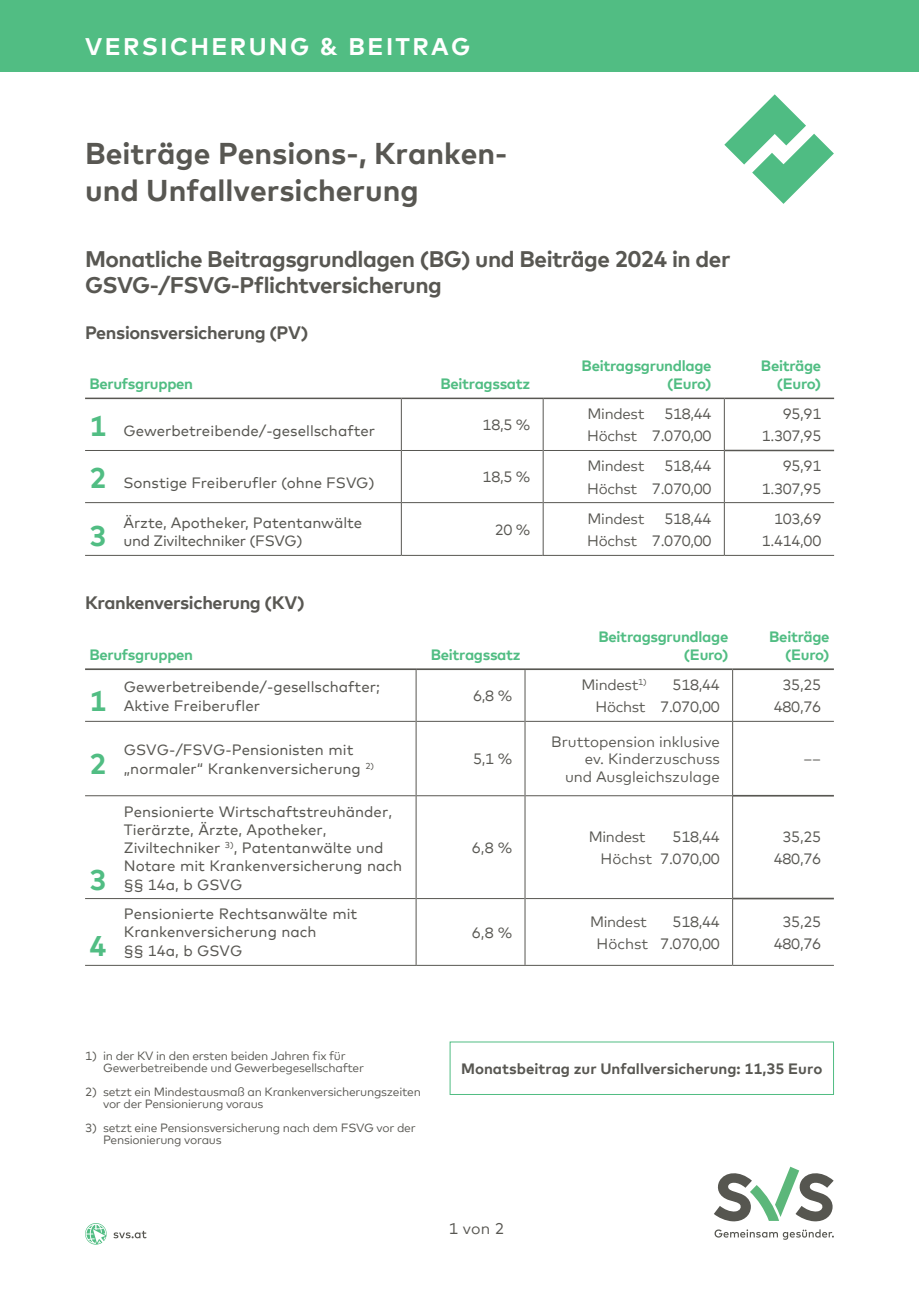
<style>
.page{position:relative;width:919px;height:1289px;background:#fff}
.page>*{position:absolute;margin:0;border:0;box-sizing:border-box;transform-origin:0 0}
.t1{font:700 30px/37.5px "Mark Offc Pro";color:#585752}
.t2{font:700 24px "Mark Offc Pro";letter-spacing:.1em;color:#fff}
.t3{font:700 22.5px/25.5px "Mark Offc Pro";letter-spacing:-.02em;color:#585752}
.t4{font:700 18px "Mark Offc Pro";letter-spacing:-.02em;color:#585752}
.t5{font:15.75px "Mark Offc Pro";color:#585752}
.t6{font:15px/18.9px "Mark Offc Pro";color:#585752}
.t7{font:15px/22.2px "Mark Offc Pro";letter-spacing:-.02em;color:#585752;text-align:right}
.t8{font:700 15px/18px "Mark Offc Pro";letter-spacing:-.02em;color:#51bd83;text-align:right}
.t9{font:15px/17.7px "Mark Offc Pro";color:#585752;text-align:right}
.t10{font:700 15px "Mark Offc Pro";color:#585752}
.t11{font:12px/12px "Mark Offc Pro";letter-spacing:-.02em;color:#585752}
.s1{font-weight:700;font-size:28.35px;color:#51bd83}
</style>
<div class="page">
<div style="left:0;top:0;width:918px;height:72px;background:#51bd83"></div>
<hr style="left:85px;top:450px;width:316px;height:1px;background:#585752">
<hr style="left:401px;top:450px;width:141px;height:1px;background:#585752">
<hr style="left:543px;top:450px;width:181px;height:1px;background:#585752">
<hr style="left:85px;top:502px;width:316px;height:1px;background:#585752">
<hr style="left:401px;top:502px;width:141px;height:1px;background:#585752">
<hr style="left:543px;top:502px;width:181px;height:1px;background:#585752">
<hr style="left:724px;top:502px;width:110px;height:1px;background:#585752">
<hr style="left:85px;top:555px;width:316px;height:1px;background:#585752">
<hr style="left:401px;top:555px;width:141px;height:1px;background:#585752">
<hr style="left:542px;top:555px;width:182px;height:1px;background:#585752">
<hr style="left:724px;top:555px;width:110px;height:1px;background:#585752">
<hr style="left:542px;top:399px;width:1px;height:51px;background:#585752">
<hr style="left:542px;top:450px;width:1px;height:52px;background:#585752">
<hr style="left:542px;top:502px;width:1px;height:53px;background:#585752">
<hr style="left:401px;top:399px;width:1px;height:51px;background:#585752">
<hr style="left:401px;top:450px;width:1px;height:52px;background:#585752">
<hr style="left:401px;top:502px;width:1px;height:53px;background:#585752">
<hr style="left:85px;top:397px;width:316px;height:2px;background:#585752">
<hr style="left:401px;top:397px;width:142px;height:2px;background:#585752">
<hr style="left:543px;top:397px;width:181px;height:2px;background:#585752">
<hr style="left:724px;top:397px;width:110px;height:2px;background:#585752">
<hr style="left:724px;top:450px;width:110px;height:1px;background:#585752">
<hr style="left:724px;top:399px;width:1px;height:51px;background:#585752">
<hr style="left:724px;top:450px;width:1px;height:52px;background:#585752">
<hr style="left:724px;top:502px;width:1px;height:53px;background:#585752">
<hr style="left:85px;top:721px;width:330px;height:1px;background:#585752">
<hr style="left:416px;top:721px;width:108px;height:1px;background:#585752">
<hr style="left:525px;top:721px;width:207px;height:1px;background:#585752">
<hr style="left:733px;top:721px;width:100px;height:1px;background:#585752">
<hr style="left:85px;top:795px;width:330px;height:1px;background:#585752">
<hr style="left:416px;top:795px;width:108px;height:1px;background:#585752">
<hr style="left:525px;top:795px;width:207px;height:1px;background:#585752">
<hr style="left:525px;top:898px;width:207px;height:1px;background:#585752">
<hr style="left:525px;top:964px;width:207px;height:1px;background:#585752">
<hr style="left:732px;top:964px;width:101px;height:1px;background:#585752">
<hr style="left:85px;top:898px;width:330px;height:1px;background:#585752">
<hr style="left:416px;top:898px;width:108px;height:1px;background:#585752">
<hr style="left:85px;top:964px;width:331px;height:1px;background:#585752">
<hr style="left:416px;top:964px;width:109px;height:1px;background:#585752">
<hr style="left:85px;top:668px;width:331px;height:2px;background:#585752">
<hr style="left:416px;top:668px;width:109px;height:2px;background:#585752">
<hr style="left:525px;top:668px;width:207px;height:2px;background:#585752">
<hr style="left:732px;top:668px;width:101px;height:2px;background:#585752">
<hr style="left:733px;top:795px;width:100px;height:1px;background:#585752">
<hr style="left:733px;top:897px;width:100px;height:2px;background:#585752">
<hr style="left:415px;top:670px;width:1px;height:51px;background:#585752">
<hr style="left:524px;top:670px;width:1px;height:51px;background:#585752">
<hr style="left:415px;top:721px;width:1px;height:74px;background:#585752">
<hr style="left:524px;top:721px;width:1px;height:74px;background:#585752">
<hr style="left:415px;top:795px;width:1px;height:103px;background:#585752">
<hr style="left:524px;top:795px;width:1px;height:103px;background:#585752">
<hr style="left:415px;top:898px;width:1px;height:66px;background:#585752">
<hr style="left:524px;top:898px;width:1px;height:66px;background:#585752">
<hr style="left:732px;top:670px;width:1px;height:51px;background:#585752">
<hr style="left:732px;top:721px;width:1px;height:74px;background:#585752">
<hr style="left:732px;top:795px;width:1px;height:103px;background:#585752">
<hr style="left:732px;top:898px;width:1px;height:66px;background:#585752">
<svg style="left:724px;top:94px;width:109px;height:110px"></svg>
<svg style="left:714px;top:1166px;width:119px;height:55px"></svg>
<svg style="left:714px;top:1229px;width:119px;height:10px"></svg>
<svg style="left:85px;top:1223px;width:22px;height:21px"></svg>
<svg style="left:113px;top:1230px;width:34px;height:8px"></svg>
<h2 class="t2" style="left:85px;top:29px;width:387px">VERSICHERUNG &amp; BEITRAG</h2>
<h1 class="t1" style="left:85px;top:132px;width:423px">Beiträge Pensions-, Kranken&shy;und Unfallversicherung</h1>
<h3 class="t3" style="left:85px;top:244px;width:647px">Monatliche Beitragsgrundlagen (BG) und Beiträge 2024 in der<br>GSVG-/FSVG-Pflichtversicherung</h3>
<p class="t4" style="left:85px;top:319px;width:225px">Pensionsversicherung (PV)</p>
<p class="t8" style="left:89px;top:374px;width:105px">Berufsgruppen</p>
<p class="t8" style="left:440px;top:374px;width:91px">Beitragssatz</p>
<p class="t6" style="left:89px;top:419px;width:287px"><span class="s1">1</span> Gewerbetreibende/-gesellschafter</p>
<p class="t7" style="left:482px;top:413px;width:49px">18,5 %</p>
<p class="t6" style="left:89px;top:472px;width:287px"><span class="s1">2</span> Sonstige Freiberufler (ohne FSVG)</p>
<p class="t7" style="left:482px;top:465px;width:49px">18,5 %</p>
<p class="t6" style="left:89px;top:513px;width:274px;line-height:18px;text-indent:34px">Ärzte, Apotheker, Patentanwälte<br><span class="s1">3</span> und Ziviltechniker (FSVG)</p>
<p class="t7" style="left:494px;top:517px;width:37px">20 %</p>
<p class="t4" style="left:85px;top:589px;width:221px">Krankenversicherung (KV)</p>
<p class="t8" style="left:89px;top:644px;width:105px">Berufsgruppen</p>
<p class="t8" style="left:430px;top:644px;width:91px">Beitragssatz</p>
<p class="t6" style="left:89px;top:675px;width:292px;text-indent:34px">Gewerbetreibende/-gesellschafter;<br><span class="s1">1</span> Aktive Freiberufler</p>
<p class="t7" style="left:473px;top:683px;width:41px">6,8 %</p>
<p class="t6" style="left:89px;top:739px;width:286px;text-indent:35px">GSVG-/FSVG-Pensionisten mit<br><span class="s1">2</span> „normaler“ Krankenversicherung <sup>2)</sup></p>
<p class="t7" style="left:473px;top:747px;width:41px">5,1 %</p>
<p class="t6" style="left:124px;top:800px;width:270px">Pensionierte Wirtschaftstreuhänder,</p>
<p class="t6" style="left:124px;top:818px;width:204px">Tierärzte, Ärzte, Apotheker,</p>
<p class="t6" style="left:124px;top:836px;width:261px">Ziviltechniker <sup>3)</sup>, Patentanwälte und</p>
<p class="t6" style="left:124px;top:854px;width:280px">Notare mit Krankenversicherung nach</p>
<p class="t6" style="left:89px;top:873px;width:154px"><span class="s1">3</span> §§ 14a, b GSVG</p>
<p class="t6" style="left:124px;top:903px;width:235px">Pensionierte Rechtsanwälte mit</p>
<p class="t6" style="left:124px;top:921px;width:194px">Krankenversicherung nach</p>
<p class="t6" style="left:89px;top:940px;width:154px"><span class="s1">4</span> §§ 14a, b GSVG</p>
<p class="t7" style="left:472px;top:835px;width:42px">6,8 %</p>
<p class="t7" style="left:472px;top:920px;width:42px">6,8 %</p>
<p class="t8" style="left:581px;top:356px;width:131px">Beitragsgrundlage (Euro)</p>
<p class="t8" style="left:760px;top:356px;width:62px">Beiträge (Euro)</p>
<p class="t7" style="left:587px;top:401px;width:58px">Mindest</p>
<p class="t7" style="left:587px;top:401px;width:126px">518,44<br>Höchst 7.070,00</p>
<p class="t7" style="left:761px;top:401px;width:61px">95,91<br>1.307,95</p>
<p class="t7" style="left:587px;top:454px;width:58px">Mindest</p>
<p class="t7" style="left:587px;top:454px;width:126px">518,44<br>Höchst 7.070,00</p>
<p class="t7" style="left:761px;top:454px;width:61px">95,91<br>1.307,95</p>
<p class="t7" style="left:587px;top:506px;width:58px">Mindest</p>
<p class="t7" style="left:587px;top:506px;width:126px">518,44<br>Höchst 7.070,00</p>
<p class="t7" style="left:761px;top:506px;width:61px">103,69<br>1.414,00</p>
<p class="t8" style="left:598px;top:626px;width:131px">Beitragsgrundlage (Euro)</p>
<p class="t8" style="left:769px;top:626px;width:62px">Beiträge (Euro)</p>
<p class="t7" style="left:581px;top:672px;width:67px">Mindest<sup>1)</sup></p>
<p class="t7" style="left:595px;top:672px;width:126px">518,44<br>Höchst 7.070,00</p>
<p class="t7" style="left:773px;top:672px;width:49px;text-align:center">35,25<br>480,76</p>
<p class="t9" style="left:551px;top:731px;width:170px">Bruttopension inklusive ev. Kinderzuschuss<br>und Ausgleichszulage</p>
<p class="t7" style="left:803px;top:747px;width:19px">––</p>
<p class="t7" style="left:588px;top:824px;width:58px">Mindest</p>
<p class="t7" style="left:600px;top:824px;width:121px">518,44<br>Höchst 7.070,00</p>
<p class="t7" style="left:773px;top:824px;width:49px;text-align:center">35,25<br>480,76</p>
<p class="t7" style="left:590px;top:909px;width:58px">Mindest</p>
<p class="t7" style="left:596px;top:909px;width:125px">518,44<br>Höchst 7.070,00</p>
<p class="t7" style="left:773px;top:909px;width:49px;text-align:center">35,25<br>480,76</p>
<p class="t11" style="left:103px;top:1048px;width:262px;text-indent:-18px">1) in der KV in den ersten beiden Jahren fix für<br>Gewerbetreibende und Gewerbegesellschafter</p>
<p class="t11" style="left:103px;top:1084px;width:319px;text-indent:-18px">2) setzt ein Mindestausmaß an Krankenversicherungszeiten vor der Pensionierung voraus</p>
<p class="t11" style="left:103px;top:1120px;width:314px;text-indent:-18px">3) setzt eine Pensionsversicherung nach dem FSVG vor der<br>Pensionierung voraus</p>
<p class="t10" style="left:461px;top:1057px;width:362px">Monatsbeitrag zur Unfallversicherung: 11,35 Euro</p>
<p class="t5" style="left:449px;top:1216px;width:57px">1 von 2</p>
</div>
